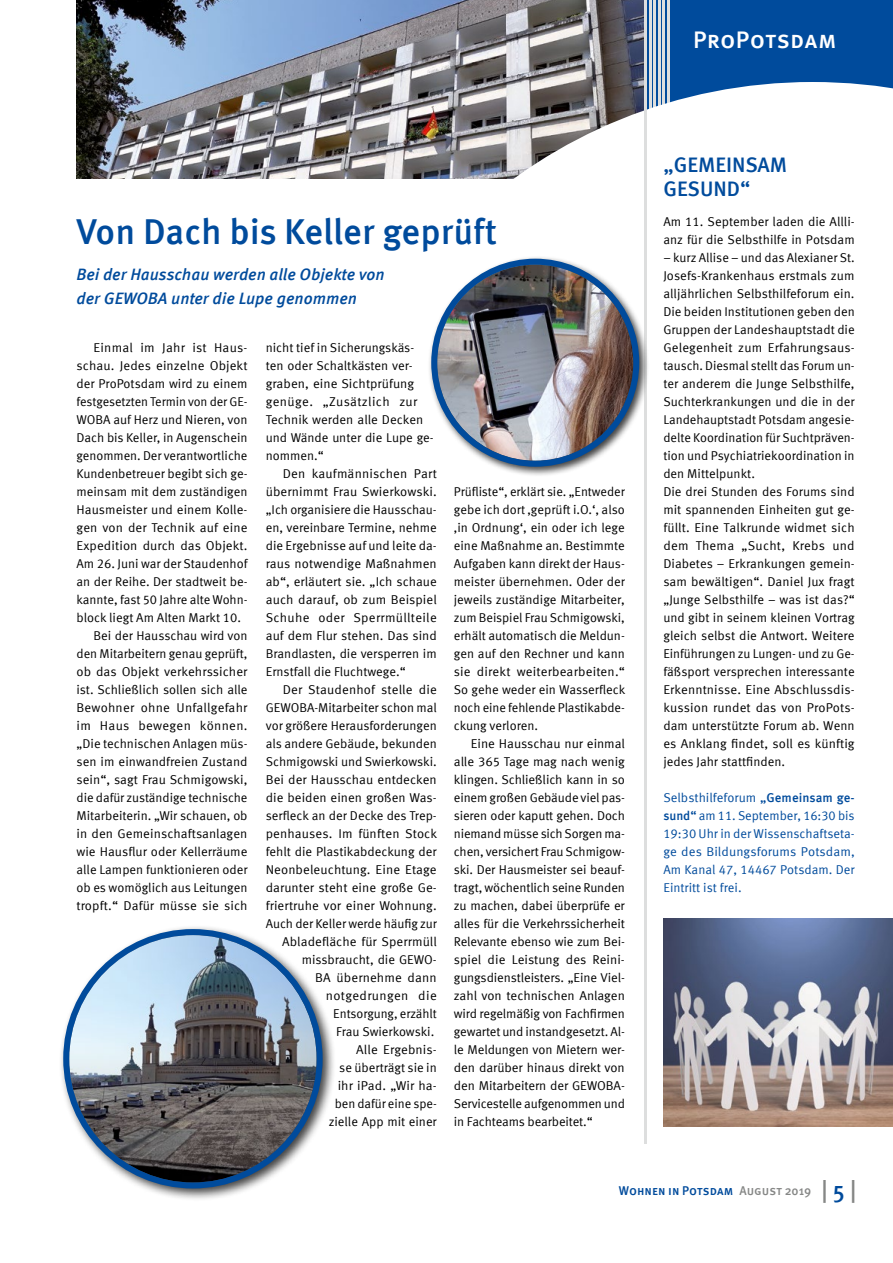
<style>
.page{position:relative;width:893px;height:1263px;background:#fff}
.page>*{position:absolute;margin:0;border:0;box-sizing:border-box;transform-origin:0 0}
.t1{font:500 36px "Meta Offc";color:#004b9c}
.t2{font:500 24px "Meta Sc Offc";letter-spacing:.01em;color:#fff}
.t3{font:500 21px/24px "Meta Offc";color:#004b9c}
.t4{font:italic 500 16.5px/24px "Meta Offc";color:#004b9c}
.t5{font:12.75px/18px "Meta Offc Norm";color:#000}
.t6{font:12.75px/18px "Meta Offc Norm";color:#004b9c;text-align:justify}
.t7{font:500 12.75px "Meta Sc Offc";color:#004b9c}
.t8{font:12.75px "Meta Offc Norm";letter-spacing:.02em;color:#000}
.t9{font:12.75px "Meta Offc Norm";letter-spacing:.025em;color:#000}
.s1{font-family:"Meta Offc";font-weight:500}
.s2{color:#868786}
.s3{font-size:24px;color:#868786}
.s4{font-size:24px}
</style>
<div class="page">
<img style="left:663px;top:918px;width:230px;height:209px">
<div style="left:644px;top:0;width:249px;height:146px;background:#004b9c"></div>
<hr style="left:649px;top:0;width:2px;height:115px;background:#dddede">
<hr style="left:653px;top:0;width:3px;height:115px;background:#dddede">
<hr style="left:658px;top:0;width:3px;height:115px;background:#dddede">
<hr style="left:662px;top:0;width:3px;height:115px;background:#dddede">
<hr style="left:667px;top:0;width:3px;height:115px;background:#dddede">
<img style="left:77px;top:0;width:567px;height:179px">
<svg style="left:462px;top:82px;width:431px;height:97px"></svg>
<hr style="left:644px;top:0;width:3px;height:1144px;background:#dddede">
<div style="left:428px;top:255px;width:222px;height:222px;background:#000;opacity:.75"></div>
<img style="left:437px;top:265px;width:196px;height:196px;border-radius:98px">
<div style="left:431px;top:259px;width:208px;height:208px;border:6px solid #004b9c;border-radius:50%"></div>
<div style="left:58px;top:924px;width:278px;height:277px;background:#000;opacity:.75"></div>
<img style="left:69px;top:935px;width:248px;height:247px;border-radius:124px">
<div style="left:63px;top:929px;width:260px;height:259px;border:6px solid #004b9c;border-radius:50%"></div>
<h2 class="t2" style="left:693px;top:26px;width:145px">ProPotsdam</h2>
<h1 class="t1" style="left:77px;top:210px;width:422px">Von Dach bis Keller geprüft</h1>
<p class="t4" style="left:77px;top:262px;width:310px">Bei der Hausschau werden alle Objekte von der GEWOBA unter die Lupe genommen</p>
<p class="t8" style="left:94px;top:340px;width:155px">Einmal im Jahr ist Haus-</p>
<p class="t5" style="left:77px;top:357px;width:173px">schau. Jedes einzelne Objekt</p>
<p class="t5" style="left:77px;top:375px;width:173px">der ProPotsdam wird zu einem</p>
<p class="t5" style="left:77px;top:393px;width:173px">festgesetzten Termin von der GE-</p>
<p class="t5" style="left:77px;top:411px;width:173px">WOBA auf Herz und Nieren, von</p>
<p class="t5" style="left:77px;top:429px;width:173px">Dach bis Keller, in Augenschein</p>
<p class="t5" style="left:77px;top:447px;width:172px">genommen. Der verantwortliche</p>
<p class="t5" style="left:77px;top:465px;width:173px">Kundenbetreuer begibt sich ge-</p>
<p class="t5" style="left:77px;top:483px;width:173px">meinsam mit dem zuständigen</p>
<p class="t5" style="left:77px;top:501px;width:173px">Hausmeister und einem Kolle-</p>
<p class="t5" style="left:77px;top:519px;width:173px">gen von der Technik auf eine</p>
<p class="t5" style="left:77px;top:537px;width:173px">Expedition durch das Objekt.</p>
<p class="t5" style="left:77px;top:555px;width:173px">Am 26. Juni war der Staudenhof</p>
<p class="t5" style="left:77px;top:573px;width:173px">an der Reihe. Der stadtweit be-</p>
<p class="t5" style="left:77px;top:591px;width:173px">kannte, fast 50 Jahre alte Wohn-</p>
<p class="t5" style="left:77px;top:609px;width:166px">block liegt Am Alten Markt 10.</p>
<p class="t5" style="left:94px;top:627px;width:155px">Bei der Hausschau wird von</p>
<p class="t5" style="left:77px;top:645px;width:173px">den Mitarbeitern genau geprüft,</p>
<p class="t5" style="left:77px;top:663px;width:172px">ob das Objekt verkehrssicher</p>
<p class="t5" style="left:77px;top:681px;width:173px">ist. Schließlich sollen sich alle</p>
<p class="t5" style="left:77px;top:699px;width:172px">Bewohner ohne Unfallgefahr</p>
<p class="t9" style="left:77px;top:718px;width:173px">im Haus bewegen können.</p>
<p class="t5" style="left:77px;top:735px;width:172px">„Die technischen Anlagen müs-</p>
<p class="t5" style="left:77px;top:753px;width:173px">sen im einwandfreien Zustand</p>
<p class="t5" style="left:77px;top:771px;width:172px">sein“, sagt Frau Schmigowski,</p>
<p class="t5" style="left:77px;top:789px;width:172px">die dafür zuständige technische</p>
<p class="t5" style="left:77px;top:807px;width:173px">Mitarbeiterin. „Wir schauen, ob</p>
<p class="t5" style="left:77px;top:825px;width:172px">in den Gemeinschaftsanlagen</p>
<p class="t5" style="left:77px;top:843px;width:172px">wie Hausflur oder Kellerräume</p>
<p class="t5" style="left:77px;top:861px;width:173px">alle Lampen funktionieren oder</p>
<p class="t5" style="left:77px;top:879px;width:173px">ob es womöglich aus Leitungen</p>
<p class="t5" style="left:77px;top:897px;width:173px">tropft.“ Dafür müsse sie sich</p>
<p class="t5" style="left:266px;top:339px;width:169px">nicht tief in Sicherungskäs&shy;ten oder Schaltkästen ver&shy;graben, eine Sichtprüfung genüge. „Zusätzlich zur<br>Technik werden alle Decken und Wände unter die Lupe ge&shy;nommen.“</p>
<p class="t5" style="left:266px;top:465px;width:173px;text-align:justify;text-indent:17px">Den kaufmännischen Part übernimmt Frau Swierkowski. „Ich organisiere die Hausschau&shy;en, vereinbare Termine, nehme die Ergebnisse auf und leite da&shy;raus notwendige Maßnahmen ab“, erläutert sie. „Ich schaue auch darauf, ob zum Beispiel Schuhe oder Sperrmüllteile auf dem Flur stehen. Das sind Brandlasten, die versperren im Ernstfall die Fluchtwege.“</p>
<p class="t5" style="left:266px;top:681px;width:173px;text-align:right">Der Staudenhof stelle die<br>GEWOBA-Mitarbeiter schon mal vor größere Herausforderungen als andere Gebäude, bekunden<br>Schmigowski und Swierkowski.<br>Bei der Hausschau entdecken die beiden einen großen Was&shy;serfleck an der Decke des Trep&shy;penhauses. Im fünften Stock fehlt die Plastikabdeckung der<br>Neonbeleuchtung. Eine Etage darunter steht eine große Ge&shy;friertruhe vor einer Wohnung.<br>Auch der Keller werde häufig zur<br>Abladefläche für Sperrmüll missbraucht, die GEWO-<br>BA übernehme dann notgedrungen die<br>Entsorgung, erzählt<br>Frau Swierkowski.<br>Alle Ergebnis-<br>se überträgt sie in<br>ihr iPad. „Wir ha-<br>ben dafür eine spe-<br>zielle App mit einer</p>
<p class="t5" style="left:454px;top:483px;width:173px;text-align:justify">Prüfliste“, erklärt sie. „Entweder gebe ich dort ‚geprüft i.O.‘, also ‚in Ordnung‘, ein oder ich lege eine Maßnahme an. Bestimmte Aufgaben kann direkt der Haus&shy;meister übernehmen. Oder der jeweils zuständige Mitarbeiter, zum Beispiel Frau Schmigowski, erhält automatisch die Meldun&shy;gen auf den Rechner und kann sie direkt weiterbearbeiten.“ So gehe weder ein Wasserfleck noch eine fehlende Plastikabde&shy;ckung verloren.</p>
<p class="t5" style="left:454px;top:735px;width:173px;text-align:justify;text-indent:17px">Eine Hausschau nur einmal alle 365 Tage mag nach wenig klingen. Schließlich kann in so einem großen Gebäude viel pas&shy;sieren oder kaputt gehen. Doch niemand müsse sich Sorgen ma&shy;chen, versichert Frau Schmigow&shy;ski. Der Hausmeister sei beauf&shy;tragt, wöchentlich seine Runden zu machen, dabei überprüfe er alles für die Verkehrssicherheit Relevante ebenso wie zum Bei&shy;spiel die Leistung des Reini&shy;gungsdienstleisters. „Eine Viel&shy;zahl von technischen Anlagen wird regelmäßig von Fachfirmen gewartet und instandgesetzt. Al&shy;le Meldungen von Mietern wer&shy;den darüber hinaus direkt von den Mitarbeitern der GEWOBA-Servicestelle aufgenommen und in Fachteams bearbeitet.“</p>
<h3 class="t3" style="left:663px;top:153px;width:125px">„GEMEINSAM<br>GESUND“</h3>
<p class="t5" style="left:663px;top:213px;width:193px">Am 11. September laden die Allli&shy;anz für die Selbsthilfe in Potsdam</p>
<p class="t5" style="left:663px;top:249px;width:193px">– kurz Allise – und das Alexianer St.<br>Josefs-Krankenhaus erstmals zum alljährlichen Selbsthilfeforum ein.<br>Die beiden Institutionen geben den Gruppen der Landeshauptstadt die Gelegenheit zum Erfahrungsaus&shy;tausch. Diesmal stellt das Forum un&shy;ter anderem die Junge Selbsthilfe, Suchterkrankungen und die in der Landehauptstadt Potsdam angesie&shy;delte Koordination für Suchtpräven&shy;tion und Psychiatriekoordination in den Mittelpunkt.<br>Die drei Stunden des Forums sind mit spannenden Einheiten gut ge&shy;füllt. Eine Talkrunde widmet sich dem Thema „Sucht, Krebs und Diabetes – Erkrankungen gemein&shy;sam bewältigen“. Daniel Jux fragt „Junge Selbsthilfe – was ist das?“ und gibt in seinem kleinen Vortrag gleich selbst die Antwort. Weitere Einführungen zu Lungen- und zu Ge&shy;fäßsport versprechen interessante Erkenntnisse. Eine Abschlussdis&shy;kussion rundet das von ProPots&shy;dam unterstützte Forum ab. Wenn es Anklang findet, soll es künftig jedes Jahr stattfinden.</p>
<p class="t6" style="left:663px;top:789px;width:193px">Selbsthilfeforum <span class="s1">„Gemeinsam ge&shy;sund“</span> am 11. September, 16:30 bis 19:30 Uhr in der Wissenschaftseta&shy;ge des Bildungsforums Potsdam, Am Kanal 47, 14467 Potsdam. Der Eintritt ist frei.</p>
<p class="t7" style="left:619px;top:1183px;width:239px">Wohnen in Potsdam <span class="s2">August 2019</span> <span class="s3">|</span> <span class="s4">5</span> <span class="s3">|</span></p>
</div>
